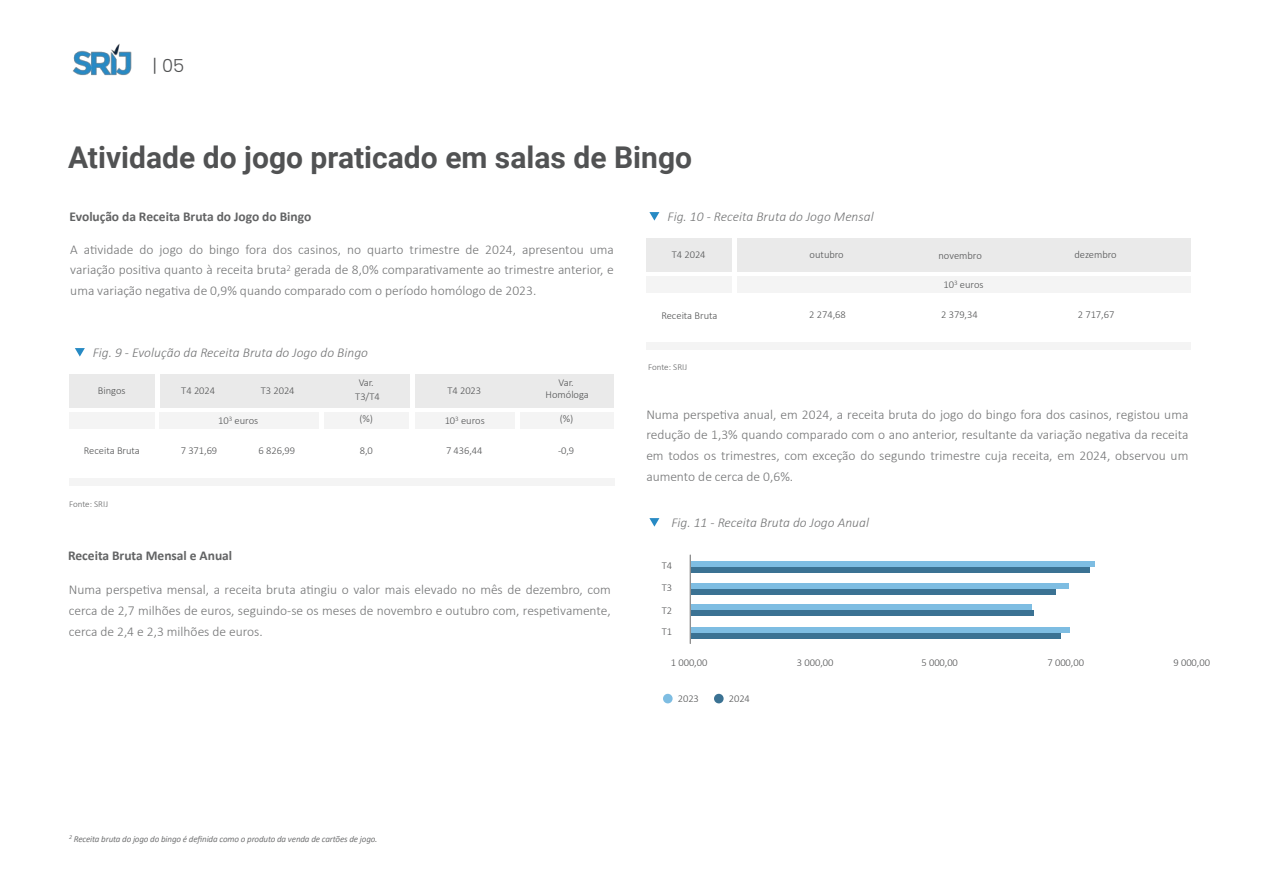
<style>
.page{position:relative;width:1263px;height:893px;background:#fff}
.page>*{position:absolute;margin:0;border:0;box-sizing:border-box;transform-origin:0 0}
.t1{font:700 30px "Roboto";color:#515253}
.t2{font:300 18px "Poppins";color:#515253}
.t3{font:300 13.5px/20.7px "Calibri";color:#737475;text-align:justify}
.t4{font:italic 300 13.5px "Calibri";color:#737475}
.t5{font:700 13.5px "Calibri";letter-spacing:-.005em;color:#626364}
.t6{font:300 10.5px/22.5px "Calibri";letter-spacing:-.005em;color:#515253;text-align:center}
.t7{font:italic 9px "Calibri";letter-spacing:-.015em;color:#737475}
.t8{font:300 9px "Calibri";letter-spacing:-.005em;color:#626364}
</style>
<div class="page">
<svg style="left:75px;top:348px;width:10px;height:9px"></svg>
<div style="left:69px;top:412px;width:86px;height:16px;background:#f4f4f4"></div>
<div style="left:160px;top:412px;width:159px;height:16px;background:#f4f4f4"></div>
<div style="left:324px;top:412px;width:85px;height:16px;background:#f4f4f4"></div>
<div style="left:415px;top:412px;width:100px;height:16px;background:#f4f4f4"></div>
<div style="left:520px;top:412px;width:94px;height:16px;background:#f4f4f4"></div>
<div style="left:69px;top:374px;width:86px;height:34px;background:#eaeaea"></div>
<div style="left:160px;top:374px;width:250px;height:34px;background:#eaeaea"></div>
<div style="left:415px;top:374px;width:199px;height:34px;background:#eaeaea"></div>
<div style="left:69px;top:478px;width:546px;height:7px;background:#f4f4f4"></div>
<div style="left:646px;top:276px;width:86px;height:16px;background:#f4f4f4"></div>
<div style="left:737px;top:276px;width:454px;height:16px;background:#f4f4f4"></div>
<div style="left:646px;top:238px;width:86px;height:34px;background:#eaeaea"></div>
<div style="left:737px;top:238px;width:454px;height:34px;background:#eaeaea"></div>
<div style="left:646px;top:342px;width:545px;height:7px;background:#f4f4f4"></div>
<svg style="left:649px;top:212px;width:10px;height:9px"></svg>
<svg style="left:649px;top:518px;width:10px;height:9px"></svg>
<img style="left:73px;top:43px;width:59px;height:33px">
<hr style="left:690px;top:555px;width:1px;height:88px;background:#898989">
<div style="left:691px;top:561px;width:403px;height:5px;background:#7ebde2"></div>
<div style="left:691px;top:567px;width:399px;height:5px;background:#3b7293"></div>
<div style="left:691px;top:583px;width:378px;height:6px;background:#7ebde2"></div>
<div style="left:691px;top:589px;width:365px;height:6px;background:#3b7293"></div>
<div style="left:691px;top:604px;width:341px;height:6px;background:#7ebde2"></div>
<div style="left:691px;top:610px;width:343px;height:6px;background:#3b7293"></div>
<div style="left:691px;top:627px;width:379px;height:5px;background:#7ebde2"></div>
<div style="left:691px;top:633px;width:369px;height:5px;background:#3b7293"></div>
<div style="left:663px;top:694px;width:10px;height:9px;background:#7ebde2;border-radius:50%"></div>
<div style="left:714px;top:694px;width:10px;height:9px;background:#3b7293;border-radius:50%"></div>
<h2 class="t2" style="left:153px;top:53px;width:33px">| 05</h2>
<h1 class="t1" style="left:68px;top:140px;width:626px">Atividade do jogo praticado em salas de Bingo</h1>
<p class="t5" style="left:70px;top:211px;width:243px">Evolução da Receita Bruta do Jogo do Bingo</p>
<p class="t3" style="left:70px;top:240px;width:545px">A atividade do jogo do bingo fora dos casinos, no quarto trimestre de 2024, apresentou uma variação positiva quanto à receita bruta<sup>2</sup> gerada de 8,0% comparativamente ao trimestre anterior, e uma variação negativa de 0,9% quando comparado com o período homólogo de 2023.</p>
<p class="t4" style="left:93px;top:347px;width:277px">Fig. 9 ‐ Evolução da Receita Bruta do Jogo do Bingo</p>
<p class="t6" style="left:355px;top:377px;width:26px;line-height:13.5px">Var.<br>T3/T4</p>
<p class="t6" style="left:546px;top:377px;width:45px;line-height:12px">Var.<br>Homóloga</p>
<p class="t6" style="left:98px;top:380px;width:29px">Bingos</p>
<p class="t6" style="left:181px;top:380px;width:35px">T4 2024</p>
<p class="t6" style="left:261px;top:380px;width:35px">T3 2024</p>
<p class="t6" style="left:447px;top:380px;width:35px">T4 2023</p>
<p class="t6" style="left:218px;top:410px;width:42px">10<sup>3</sup> euros</p>
<p class="t6" style="left:359px;top:409px;width:15px">(%)</p>
<p class="t6" style="left:445px;top:410px;width:42px">10<sup>3</sup> euros</p>
<p class="t6" style="left:560px;top:409px;width:15px">(%)</p>
<p class="t6" style="left:84px;top:440px;width:58px">Receita Bruta</p>
<p class="t6" style="left:181px;top:441px;width:38px">7 371,69</p>
<p class="t6" style="left:259px;top:441px;width:38px">6 826,99</p>
<p class="t6" style="left:360px;top:441px;width:15px">8,0</p>
<p class="t6" style="left:446px;top:441px;width:38px">7 436,44</p>
<p class="t6" style="left:558px;top:441px;width:18px">‐0,9</p>
<p class="t8" style="left:69px;top:501px;width:40px">Fonte: SRIJ</p>
<p class="t5" style="left:68px;top:550px;width:166px">Receita Bruta Mensal e Anual</p>
<p class="t3" style="left:69px;top:580px;width:543px">Numa perspetiva mensal, a receita bruta atingiu o valor mais elevado no mês de dezembro, com cerca de 2,7 milhões de euros, seguindo‐se os meses de novembro e outubro com, respetivamente, cerca de 2,4 e 2,3 milhões de euros.</p>
<p class="t4" style="left:668px;top:211px;width:208px">Fig. 10 ‐ Receita Bruta do Jogo Mensal</p>
<p class="t6" style="left:672px;top:244px;width:35px">T4 2024</p>
<p class="t6" style="left:810px;top:244px;width:36px">outubro</p>
<p class="t6" style="left:938px;top:245px;width:45px">novembro</p>
<p class="t6" style="left:1074px;top:244px;width:44px">dezembro</p>
<p class="t6" style="left:944px;top:274px;width:42px">10<sup>3</sup> euros</p>
<p class="t6" style="left:661px;top:305px;width:58px">Receita Bruta</p>
<p class="t6" style="left:809px;top:305px;width:38px">2 274,68</p>
<p class="t6" style="left:941px;top:305px;width:38px">2 379,34</p>
<p class="t6" style="left:1078px;top:305px;width:38px">2 717,67</p>
<p class="t8" style="left:648px;top:363px;width:40px">Fonte: SRIJ</p>
<p class="t3" style="left:646px;top:405px;width:543px">Numa perspetiva anual, em 2024, a receita bruta do jogo do bingo fora dos casinos, registou uma redução de 1,3% quando comparado com o ano anterior, resultante da variação negativa da receita em todos os trimestres, com exceção do segundo trimestre cuja receita, em 2024, observou um aumento de cerca de 0,6%.</p>
<p class="t4" style="left:671px;top:517px;width:199px">Fig. 11 ‐ Receita Bruta do Jogo Anual</p>
<p class="t6" style="left:662px;top:555px;width:12px;text-align:justify">T4<br>T3<br>T2</p>
<p class="t6" style="left:662px;top:621px;width:12px">T1</p>
<p class="t6" style="left:671px;top:652px;width:38px">1 000,00</p>
<p class="t6" style="left:678px;top:688px;width:23px">2023</p>
<p class="t6" style="left:729px;top:688px;width:23px">2024</p>
<p class="t6" style="left:797px;top:652px;width:38px">3 000,00</p>
<p class="t6" style="left:921px;top:652px;width:38px">5 000,00</p>
<p class="t6" style="left:1047px;top:652px;width:38px">7 000,00</p>
<p class="t6" style="left:1173px;top:652px;width:38px">9 000,00</p>
<p class="t7" style="left:69px;top:835px;width:310px"><sup>2</sup> Receita bruta do jogo do bingo é definida como o produto da venda de cartões de jogo.</p>
</div>
